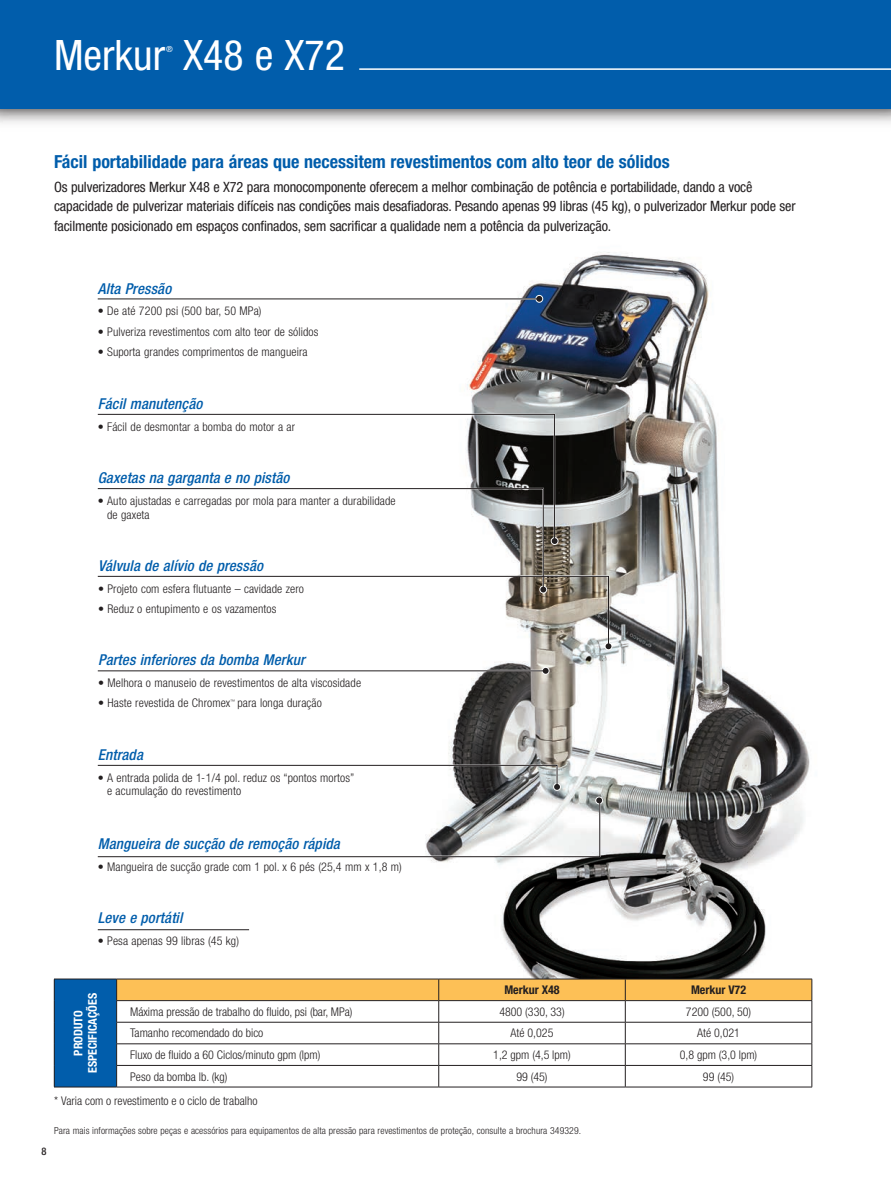
<style>
.page{position:relative;width:891px;height:1188px;background:#fff}
.page>*{position:absolute;margin:0;border:0;box-sizing:border-box;transform-origin:0 0}
.Headline_28pt{font:condensed 42px "Helvetica Neue LT Std";color:#fff}
.Subhead_12pt{font:700 condensed 18px "Helvetica Neue LT Std";color:#015dab}
.Callout_Head_10{font:italic 500 condensed 15px "Helvetica Neue LT Std";letter-spacing:.01em;color:#015dab}
.Body_Copy_9_5{font:condensed 14.25px/19.5px "Helvetica Neue LT Std";letter-spacing:-.01em;color:#231f20}
.Callout_Bullet_8pt{font:300 condensed 12px/13.6px "Helvetica Neue LT Std";letter-spacing:.01em;color:#231f20}
.t1{font:700 condensed 12px "Helvetica Neue LT Std";color:#fff}
.t2{font:700 condensed 12px "Helvetica Neue LT Std";color:#231f20}
.Callout_Head_10-2{font:500 condensed 10.5px "Helvetica Neue LT Std";color:#231f20}
.t3{font:300 condensed 9.75px "Helvetica Neue LT Std";letter-spacing:.01em;color:#231f20}
.Headline_28pt-2{font:condensed 8.4px "Helvetica Neue LT Std";color:#fff}
.Callout_Bullet_8pt-2{font:300 condensed 4.8px "Helvetica Neue LT Std";color:#231f20}
</style>
<div class="page">
<img style="left:404px;top:252px;width:409px;height:727px">
<div style="left:0;top:0;width:891px;height:109px;background:#015dab"></div>
<hr style="left:359px;top:68px;width:532px;height:2px;background:#fff">
<div style="left:54px;top:979px;width:63px;height:108px;background:#015dab"></div>
<hr style="left:54px;top:979px;width:63px;height:1px;background:#231f20">
<svg style="left:54px;top:979px;width:1px;height:108px"></svg>
<svg style="left:116px;top:979px;width:697px;height:108px"></svg>
<hr style="left:54px;top:1087px;width:63px;height:1px;background:#231f20">
<hr style="left:117px;top:1087px;width:322px;height:1px;background:#231f20">
<hr style="left:439px;top:1087px;width:186px;height:1px;background:#231f20">
<hr style="left:625px;top:1087px;width:187px;height:1px;background:#231f20">
<hr style="left:98px;top:298px;width:441px;height:2px;background:#fff">
<hr style="left:98px;top:670px;width:448px;height:1px;background:#fff">
<svg style="left:535px;top:295px;width:8px;height:8px"></svg>
<svg style="left:536px;top:296px;width:6px;height:6px"></svg>
<svg style="left:542px;top:667px;width:8px;height:8px"></svg>
<svg style="left:543px;top:668px;width:6px;height:6px"></svg>
<div style="left:595px;top:797px;width:8px;height:7px;background:#f2f2f1;border-radius:50%"></div>
<svg style="left:552px;top:538px;width:6px;height:6px"></svg>
<hr style="left:98px;top:929px;width:151px;height:1px;background:#231f20">
<svg style="left:97px;top:797px;width:505px;height:61px"></svg>
<svg style="left:97px;top:764px;width:463px;height:26px"></svg>
<svg style="left:404px;top:575px;width:207px;height:74px"></svg>
<hr style="left:98px;top:671px;width:448px;height:1px;background:#231f20">
<svg style="left:97px;top:414px;width:458px;height:128px"></svg>
<svg style="left:97px;top:488px;width:447px;height:102px"></svg>
<hr style="left:98px;top:299px;width:441px;height:1px;background:#231f20">
<p class="Headline_28pt" style="left:54px;top:31px;width:292px">Merkur X48 e X72</p>
<p class="Headline_28pt-2" style="left:166px;top:44px;width:8px">®</p>
<p class="Subhead_12pt" style="left:54px;top:151px;width:617px">Fácil portabilidade para áreas que necessitem revestimentos com alto teor de sólidos</p>
<p class="Body_Copy_9_5" style="left:54px;top:177px;width:743px">Os pulverizadores Merkur X48 e X72 para monocomponente oferecem a melhor combinação de potência e portabilidade, dando a você capacidade de pulverizar materiais difíceis nas condições mais desafiadoras. Pesando apenas 99 libras (45 kg), o pulverizador Merkur pode ser facilmente posicionado em espaços confinados, sem sacrificar a qualidade nem a potência da pulverização.</p>
<p class="Callout_Head_10" style="left:98px;top:279px;width:75px">Alta Pressão</p>
<p class="Callout_Bullet_8pt" style="left:98px;top:304px;width:165px">• De até 7200 psi (500 bar, 50 MPa)</p>
<p class="Callout_Bullet_8pt" style="left:98px;top:324px;width:222px">• Pulveriza revestimentos com alto teor de sólidos</p>
<p class="Callout_Bullet_8pt" style="left:98px;top:345px;width:211px">• Suporta grandes comprimentos de mangueira</p>
<p class="Callout_Head_10" style="left:98px;top:395px;width:106px">Fácil manutenção</p>
<p class="Callout_Bullet_8pt" style="left:98px;top:420px;width:199px">• Fácil de desmontar a bomba do motor a ar</p>
<p class="Callout_Head_10" style="left:98px;top:469px;width:193px">Gaxetas na garganta e no pistão</p>
<p class="Callout_Bullet_8pt" style="left:107px;top:494px;width:290px;text-indent:-9px">• Auto ajustadas e carregadas por mola para manter a durabilidade de gaxeta</p>
<p class="Callout_Head_10" style="left:98px;top:557px;width:167px">Válvula de alívio de pressão</p>
<p class="Callout_Bullet_8pt" style="left:98px;top:582px;width:207px">• Projeto com esfera flutuante – cavidade zero</p>
<p class="Callout_Bullet_8pt" style="left:98px;top:602px;width:180px">• Reduz o entupimento e os vazamentos</p>
<p class="Callout_Head_10" style="left:98px;top:651px;width:208px">Partes inferiores da bomba Merkur</p>
<p class="Callout_Bullet_8pt" style="left:98px;top:676px;width:265px">• Melhora o manuseio de revestimentos de alta viscosidade</p>
<p class="Callout_Bullet_8pt" style="left:98px;top:696px;width:134px">• Haste revestida de Chromex</p>
<p class="Callout_Bullet_8pt-2" style="left:231px;top:699px;width:6px">™</p>
<p class="Callout_Bullet_8pt" style="left:237px;top:696px;width:86px">para longa duração</p>
<p class="Callout_Head_10" style="left:98px;top:746px;width:47px">Entrada</p>
<p class="Callout_Bullet_8pt" style="left:107px;top:771px;width:249px;text-indent:-9px">• A entrada polida de 1-1/4 pol. reduz os “pontos mortos” e acumulação do revestimento</p>
<p class="Callout_Head_10" style="left:98px;top:835px;width:244px">Mangueira de sucção de remoção rápida</p>
<p class="Callout_Bullet_8pt" style="left:98px;top:860px;width:306px">• Mangueira de sucção grade com 1 pol. x 6 pés (25,4 mm x 1,8 m)</p>
<p class="Callout_Head_10" style="left:98px;top:909px;width:86px">Leve e portátil</p>
<p class="Callout_Bullet_8pt" style="left:98px;top:934px;width:143px">• Pesa apenas 99 libras (45 kg)</p>
<p class="t2" style="left:504px;top:983px;width:57px">Merkur X48</p>
<p class="t2" style="left:691px;top:983px;width:57px">Merkur V72</p>
<p class="t1" style="left:85px;top:1073px;width:82px;rotate:-90deg">ESPECIFICAÇÕES</p>
<p class="Callout_Bullet_8pt" style="left:130px;top:1005px;width:224px">Máxima pressão de trabalho do fluido, psi (bar, MPa)</p>
<p class="Callout_Bullet_8pt" style="left:499px;top:1005px;width:67px">4800 (330, 33)</p>
<p class="Callout_Bullet_8pt" style="left:686px;top:1005px;width:67px">7200 (500, 50)</p>
<p class="Callout_Bullet_8pt" style="left:130px;top:1026px;width:135px">Tamanho recomendado do bico</p>
<p class="Callout_Bullet_8pt" style="left:511px;top:1026px;width:44px">Até 0,025</p>
<p class="Callout_Bullet_8pt" style="left:697px;top:1026px;width:44px">Até 0,021</p>
<p class="Callout_Bullet_8pt" style="left:130px;top:1048px;width:192px">Fluxo de fluido a 60 Ciclos/minuto gpm (lpm)</p>
<p class="Callout_Bullet_8pt" style="left:493px;top:1048px;width:79px">1,2 gpm (4,5 lpm)</p>
<p class="Callout_Bullet_8pt" style="left:680px;top:1048px;width:79px">0,8 gpm (3,0 lpm)</p>
<p class="Callout_Bullet_8pt" style="left:130px;top:1069px;width:99px">Peso da bomba lb. (kg)</p>
<p class="Callout_Bullet_8pt" style="left:516px;top:1069px;width:33px">99 (45)</p>
<p class="Callout_Bullet_8pt" style="left:703px;top:1069px;width:33px">99 (45)</p>
<p class="Callout_Bullet_8pt" style="left:54px;top:1094px;width:205px">* Varia com o revestimento e o ciclo de trabalho</p>
<p class="t1" style="left:71px;top:1056px;width:47px;rotate:-90deg">PRODUTO</p>
<p class="Callout_Head_10-2" style="left:41px;top:1145px;width:7px">8</p>
<p class="t3" style="left:54px;top:1125px;width:529px">Para mais informações sobre peças e acessórios para equipamentos de alta pressão para revestimentos de proteção, consulte a brochura 349329.</p>
</div>
